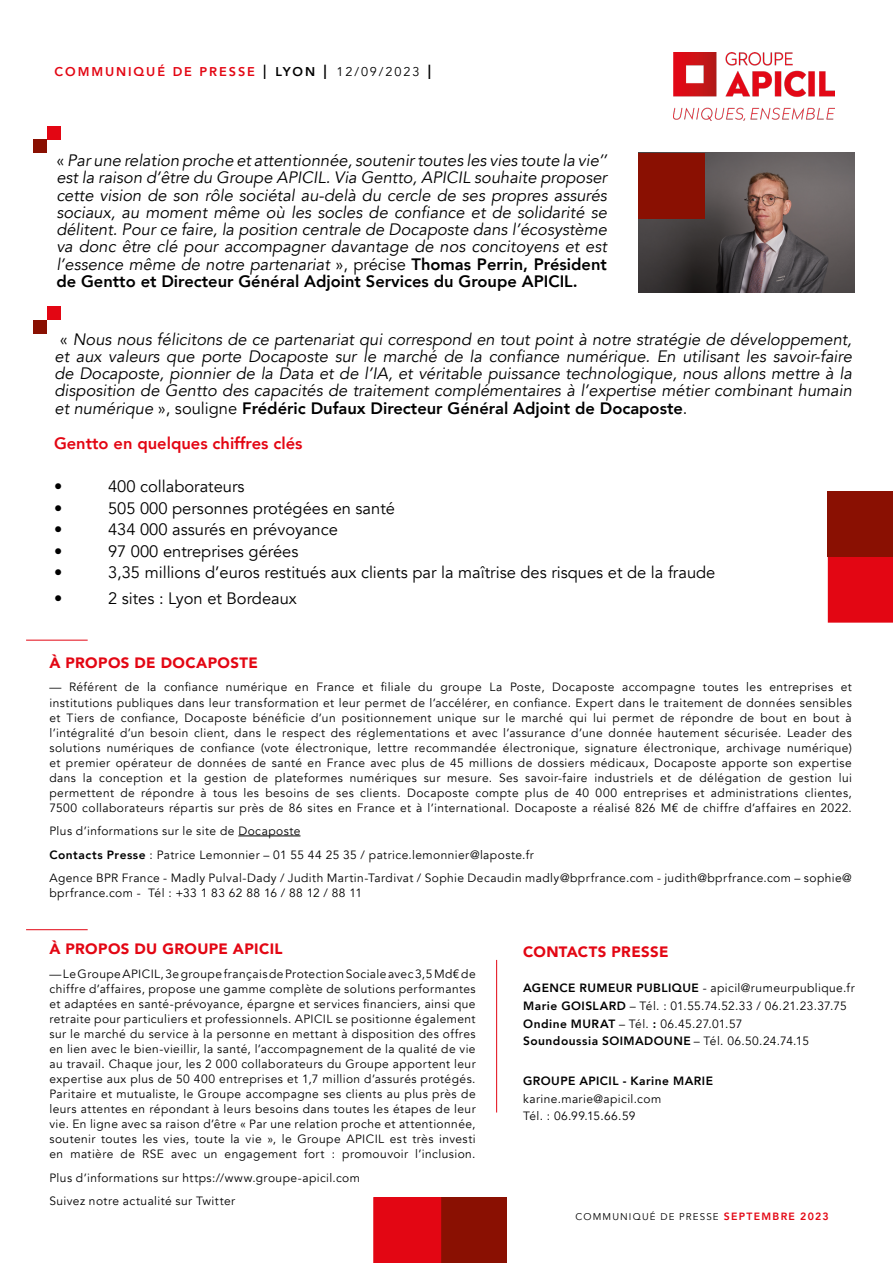
<style>
.page{position:relative;width:893px;height:1263px;background:#fff}
.page>*{position:absolute;margin:0;border:0;box-sizing:border-box;transform-origin:0 0}
.t1{font:italic 16.5px/17.2px "Avenir";color:#000;text-align:justify}
.t2{font:16.5px "Avenir";color:#000}
.t3{font:800 16.5px "Avenir";color:#e30613}
.t4{font:900 15px "Avenir";letter-spacing:.025em;color:#e30613}
.t5{font:800 12.75px "Avenir";letter-spacing:.15em;color:#e30613}
.t6{font:12px/15px "Avenir";letter-spacing:.035em;color:#000}
.t7{font:800 12px "Avenir";letter-spacing:.04em;color:#000}
.t8{font:9.75px "Avenir";letter-spacing:.12em;color:#000}
.s1{font-weight:300;font-size:20.4px;color:#000}
.s2{color:#000}
.s3{font-weight:400;font-size:20.4px;color:#000}
.s4{font-weight:400;color:#000}
.s5{font-style:normal}
.s6{font-weight:800;font-style:normal}
.s7{font-weight:800}
.s8{font-weight:800;font-size:10.5px;color:#e30613}
</style>
<div class="page">
<img style="left:674px;top:53px;width:160px;height:67px">
<div style="left:440px;top:1197px;width:67px;height:66px;background:#8a1002"></div>
<div style="left:374px;top:1198px;width:66px;height:65px;background:#e30613"></div>
<div style="left:373px;top:1197px;width:68px;height:66px;border:2px solid #e30613"></div>
<hr style="left:26px;top:929px;width:62px;height:1px;background:#e30613">
<hr style="left:496px;top:960px;width:1px;height:152px;background:#e30613">
<div style="left:47px;top:126px;width:14px;height:13px;background:#e30613"></div>
<div style="left:33px;top:139px;width:14px;height:14px;background:#8a1002"></div>
<img style="left:638px;top:153px;width:216px;height:140px">
<div style="left:638px;top:153px;width:67px;height:66px;background:#8a1002"></div>
<div style="left:828px;top:556px;width:65px;height:67px;background:#e30613"></div>
<div style="left:47px;top:307px;width:14px;height:13px;background:#e30613"></div>
<div style="left:33px;top:320px;width:14px;height:13px;background:#8a1002"></div>
<hr style="left:238px;top:836px;width:62px;height:1px;background:#000">
<div style="left:827px;top:491px;width:66px;height:65px;background:#8a1002"></div>
<hr style="left:26px;top:640px;width:62px;height:1px;background:#e30613">
<p class="t5" style="left:55px;top:62px;width:379px">COMMUNIQUÉ DE PRESSE <span class="s1">I</span> <span class="s2">LYON</span> <span class="s3">I</span> <span class="s4">12/09/2023</span> <span class="s3">I</span></p>
<p class="t1" style="left:56px;top:152px;width:552px"><span class="s5">«</span> Par une relation proche et attentionnée, soutenir toutes les vies toute la vie’’ est la raison d’être du Groupe APICIL. Via Gentto, APICIL souhaite proposer cette vision de son rôle sociétal au-delà du cercle de ses propres assurés sociaux, au moment même où les socles de confiance et de solidarité se délitent. Pour ce faire, la position centrale de Docaposte dans l’écosystème va donc être clé pour accompagner davantage de nos concitoyens et est l’essence même de notre partenariat <span class="s5">», précise</span> <span class="s6">Thomas Perrin, Président de Gentto et Directeur Général Adjoint Services du Groupe APICIL.</span></p>
<p class="t1" style="left:55px;top:331px;width:799px;text-indent:5px"><span class="s5">«</span> Nous nous félicitons de ce partenariat qui correspond en tout point à notre stratégie de développement, et aux valeurs que porte Docaposte sur le marché de la confiance numérique. En utilisant les savoir-faire de Docaposte, pionnier de la Data et de l’IA, et véritable puissance technologique, nous allons mettre à la disposition de Gentto des capacités de traitement complémentaires à l’expertise métier combinant humain et numérique <span class="s5">», souligne</span> <span class="s6">Frédéric Dufaux Directeur Général Adjoint de Docaposte</span><span class="s5">.</span></p>
<h1 class="t3" style="left:54px;top:431px;width:250px">Gentto en quelques chiffres clés</h1>
<h1 class="t2" style="left:54px;top:477px;width:10px">•</h1>
<h1 class="t2" style="left:108px;top:477px;width:138px">400 collaborateurs</h1>
<h1 class="t2" style="left:54px;top:498px;width:10px">•</h1>
<h1 class="t2" style="left:108px;top:498px;width:288px">505 000 personnes protégées en santé</h1>
<h1 class="t2" style="left:54px;top:520px;width:10px">•</h1>
<h1 class="t2" style="left:108px;top:520px;width:231px">434 000 assurés en prévoyance</h1>
<h1 class="t2" style="left:54px;top:541px;width:10px">•</h1>
<h1 class="t2" style="left:108px;top:541px;width:192px">97 000 entreprises gérées</h1>
<h1 class="t2" style="left:54px;top:563px;width:10px">•</h1>
<h1 class="t2" style="left:108px;top:563px;width:609px">3,35 millions d’euros restitués aux clients par la maîtrise des risques et de la fraude</h1>
<h1 class="t2" style="left:54px;top:588px;width:10px">•</h1>
<h1 class="t2" style="left:108px;top:588px;width:190px">2 sites : Lyon et Bordeaux</h1>
<p class="t4" style="left:49px;top:650px;width:210px">À PROPOS DE DOCAPOSTE</p>
<p class="t6" style="left:49px;top:680px;width:804px;text-align:justify">— Référent de la confiance numérique en France et filiale du groupe La Poste, Docaposte accompagne toutes les entreprises et institutions publiques dans leur transformation et leur permet de l’accélérer, en confiance. Expert dans le traitement de données sensibles et Tiers de confiance, Docaposte bénéficie d’un positionnement unique sur le marché qui lui permet de répondre de bout en bout à l’intégralité d’un besoin client, dans le respect des réglementations et avec l’assurance d’une donnée hautement sécurisée. Leader des solutions numériques de confiance (vote électronique, lettre recommandée électronique, signature électronique, archivage numérique) et premier opérateur de données de santé en France avec plus de 45 millions de dossiers médicaux, Docaposte apporte son expertise dans la conception et la gestion de plateformes numériques sur mesure. Ses savoir-faire industriels et de délégation de gestion lui permettent de répondre à tous les besoins de ses clients. Docaposte compte plus de 40 000 entreprises et administrations clientes, 7500 collaborateurs répartis sur près de 86 sites en France et à l’international. Docaposte a réalisé 826 M€ de chiffre d’affaires en 2022.</p>
<p class="t6" style="left:49px;top:819px;width:804px;line-height:23.5px">Plus d’informations sur le site de Docaposte<br><span class="s7">Contacts Presse</span> : Patrice Lemonnier – 01 55 44 25 35 / patrice.lemonnier@laposte.fr<br>Agence BPR France - Madly Pulval-Dady / Judith Martin-Tardivat / Sophie Decaudin madly@bprfrance.com - judith@bprfrance.com – sophie@</p>
<p class="t6" style="left:49px;top:886px;width:314px">bprfrance.com - Tél : +33 1 83 62 88 16 / 88 12 / 88 11</p>
<p class="t4" style="left:49px;top:936px;width:235px">À PROPOS DU GROUPE APICIL</p>
<p class="t6" style="left:49px;top:966px;width:428px;text-align:justify">— Le Groupe APICIL, 3e groupe français de Protection Sociale avec 3,5 Md€ de chiffre d’affaires, propose une gamme complète de solutions performantes et adaptées en santé-prévoyance, épargne et services financiers, ainsi que retraite pour particuliers et professionnels. APICIL se positionne également sur le marché du service à la personne en mettant à disposition des offres en lien avec le bien-vieillir, la santé, l’accompagnement de la qualité de vie au travail. Chaque jour, les 2 000 collaborateurs du Groupe apportent leur expertise aux plus de 50 400 entreprises et 1,7 million d’assurés protégés.<br>Paritaire et mutualiste, le Groupe accompagne ses clients au plus près de leurs attentes en répondant à leurs besoins dans toutes les étapes de leur vie. En ligne avec sa raison d’être « Par une relation proche et attentionnée, soutenir toutes les vies, toute la vie », le Groupe APICIL est très investi en matière de RSE avec un engagement fort : promouvoir l’inclusion.</p>
<p class="t6" style="left:49px;top:1166px;width:312px;line-height:23.5px">Plus d’informations sur https://www.groupe-apicil.com<br>Suivez notre actualité sur Twitter</p>
<p class="t4" style="left:523px;top:938px;width:147px">CONTACTS PRESSE</p>
<p class="t6" style="left:523px;top:979px;width:333px;line-height:17.7px"><span class="s7">AGENCE RUMEUR PUBLIQUE</span> - apicil@rumeurpublique.fr <span class="s7">Marie GOISLARD</span> – Tél. : 01.55.74.52.33 / 06.21.23.37.75<br><span class="s7">Ondine MURAT</span> – Tél. <span class="s7">:</span> 06.45.27.01.57<br><span class="s7">Soundoussia SOIMADOUNE</span> – Tél. 06.50.24.74.15</p>
<p class="t7" style="left:523px;top:1071px;width:191px">GROUPE APICIL - Karine MARIE</p>
<p class="t6" style="left:523px;top:1090px;width:140px;line-height:17.7px">karine.marie@apicil.com<br>Tél. : 06.99.15.66.59</p>
<p class="t8" style="left:575px;top:1210px;width:255px">COMMUNIQUÉ DE PRESSE <span class="s8">SEPTEMBRE 2023</span></p>
</div>
